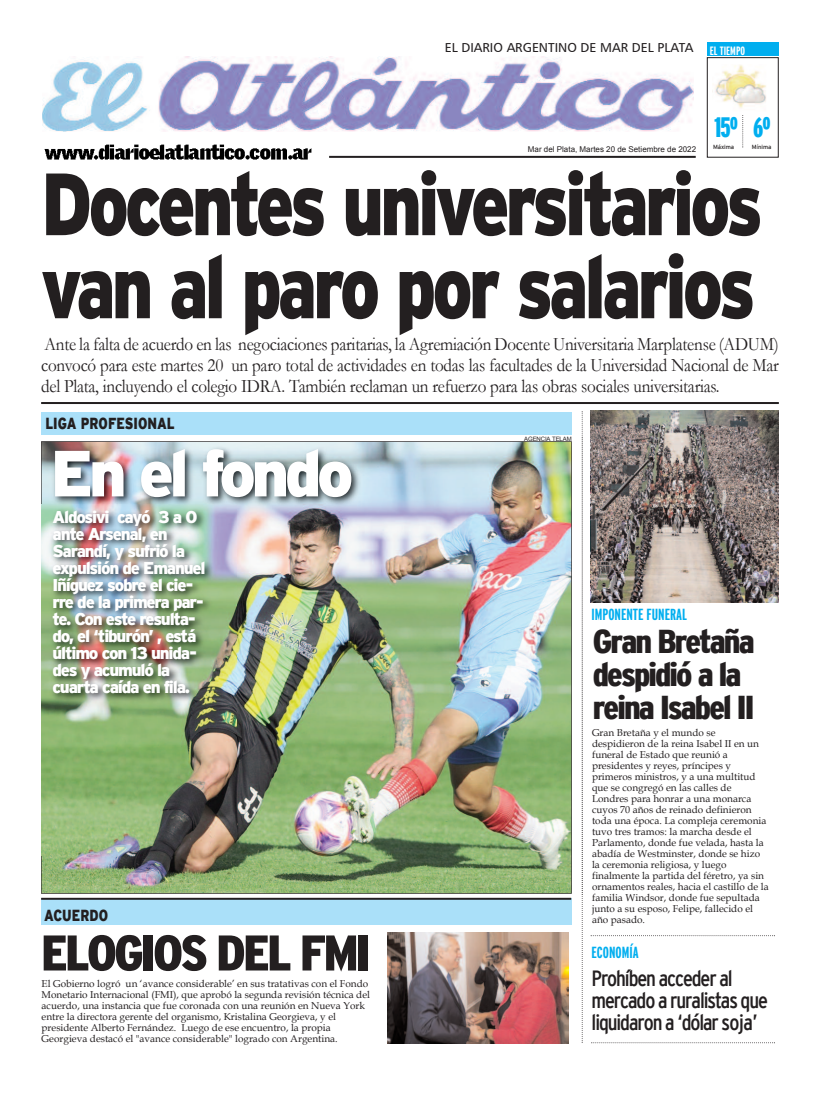
<style>
.page{position:relative;width:820px;height:1095px;background:#fff}
.page>*{position:absolute;margin:0;border:0;box-sizing:border-box;transform-origin:0 0}
.t1{font:900 88px/83px "Interstate";letter-spacing:-.055em;color:#231f20;scale:.81 1}
.t2{font:900 65px "Interstate";letter-spacing:-.07em;color:#fff}
.t3{font:900 condensed 50px "Interstate";letter-spacing:-.055em;color:#231f20;scale:1.07 1}
.t4{font:900 condensed 33px/33px "Interstate";letter-spacing:-.055em;color:#231f20;scale:1.07 1}
.t5{font:900 extra-condensed 28px "Interstate";color:#00aeef}
.t6{font:condensed 22px/22px "Interstate";letter-spacing:-.05em;color:#231f20}
.t7{font:19px/21px "Garamond";letter-spacing:-.015em;color:#231f20;text-align:justify;scale:.9 1}
.t8{font:900 17px/17px "Interstate";letter-spacing:-.07em;color:#fff}
.t9{font:700 extra-condensed 16px "Interstate";color:#00aeef}
.t10{font:900 16px "Interstate";color:#231f20;scale:.8 1}
.t11{font:13px "Humanist 777 BT Roman B";color:#231f20}
.t12{font:700 extra-condensed 12px "Interstate";color:#fff}
.t13{font:10px/11px "Book Antiqua";color:#231f20}
.t14{font:8px "Arial";color:#231f20}
.t15{font:6px "Interstate";letter-spacing:-.005em;color:#231f20}
.t16{font:6px "Arial";letter-spacing:-.015em;color:#231f20}
</style>
<div class="page">
<div style="left:41px;top:898px;width:530px;height:26px;background:#aae0f9"></div>
<hr style="left:41px;top:897px;width:530px;height:2px;background:#231f20">
<hr style="left:41px;top:402px;width:737px;height:2px;background:#231f20">
<div style="left:41px;top:412px;width:530px;height:22px;background:#aae0f9"></div>
<img style="left:590px;top:411px;width:188px;height:191px">
<img style="left:41px;top:437px;width:542px;height:457px">
<img style="left:42px;top:442px;width:529px;height:450px">
<svg style="left:581px;top:411px;width:1px;height:630px"></svg>
<img style="left:42px;top:56px;width:651px;height:75px">
<hr style="left:329px;top:156px;width:366px;height:2px;background:#231f20">
<div style="left:706px;top:57px;width:72px;height:100px;border:1px solid #231f20"></div>
<div style="left:706px;top:43px;width:72px;height:13px;background:#00aeef"></div>
<svg style="left:742px;top:115px;width:1px;height:32px"></svg>
<img style="left:712px;top:65px;width:54px;height:43px">
<img style="left:387px;top:932px;width:181px;height:111px">
<img style="left:41px;top:504px;width:195px;height:351px">
<img style="left:44px;top:144px;width:268px;height:16px">
<h3 class="t11" style="left:444px;top:40px;width:250px">EL DIARIO ARGENTINO DE MAR DEL PLATA</h3>
<p class="t12" style="left:709px;top:44px;width:37px">EL TIEMPO</p>
<p class="t14" style="left:527px;top:145px;width:170px">Mar del Plata, Martes 20 de Setiembre de 2022</p>
<h3 class="t5" style="left:714px;top:111px;width:58px">15º 6º</h3>
<p class="t15" style="left:712px;top:143px;width:23px">Máxima</p>
<p class="t15" style="left:751px;top:143px;width:21px">Mínima</p>
<h1 class="t1" style="left:41px;top:162px;width:892px">Docentes universitarios van al paro por salarios</h1>
<p class="t7" style="left:41px;top:334px;width:820px">Ante la falta de acuerdo en las negociaciones paritarias, la Agremiación Docente Universitaria Marplatense (ADUM) convocó para este martes 20 un paro total de actividades en todas las facultades de la Universidad Nacional de Mar del Plata, incluyendo el colegio IDRA. También reclaman un refuerzo para las obras sociales universitarias.</p>
<h3 class="t10" style="left:45px;top:414px;width:163px">LIGA PROFESIONAL</h3>
<h2 class="t2" style="left:50px;top:436px;width:304px">En el fondo</h2>
<h3 class="t8" style="left:52px;top:508px;width:154px">Aldosivi cayó 3 a 0 ante Arsenal, en<br>Sarandí, y sufrió la expulsión de Emanuel<br>Iñíguez sobre el cie&shy;rre de la primera par&shy;te. Con este resulta&shy;do, el ‘tiburón’ , está último con 13 unida&shy;des y acumuló la cuarta caída en fila.</h3>
<h3 class="t10" style="left:44px;top:905px;width:81px">ACUERDO</h3>
<h3 class="t3" style="left:41px;top:924px;width:309px">ELOGIOS DEL FMI</h3>
<p class="t13" style="left:42px;top:977px;width:330px">El Gobierno logró un ‘avance considerable’ en sus tratativas con el Fondo Monetario Internacional (FMI), que aprobó la segunda revisión técnica del acuerdo, una instancia que fue coronada con una reunión en Nueva York entre la directora gerente del organismo, Kristalina Georgieva, y el presidente Alberto Fernández. Luego de ese encuentro, la propia Georgieva destacó el "avance considerable" logrado con Argentina.</p>
<p class="t16" style="left:524px;top:435px;width:49px">AGENCIA TELAM</p>
<h3 class="t9" style="left:591px;top:605px;width:97px">IMPONENTE FUNERAL</h3>
<h3 class="t4" style="left:592px;top:624px;width:153px">Gran Bretaña despidió a la reina Isabel II</h3>
<p class="t13" style="left:591px;top:727px;width:178px">Gran Bretaña y el mundo se despidieron de la reina Isabel II en un funeral de Estado que reunió a presidentes y reyes, príncipes y primeros ministros, y a una multitud que se congregó en las calles de Londres para honrar a una monarca cuyos 70 años de reinado definieron toda una época. La compleja ceremonia tuvo tres tramos: la marcha desde el Parlamento, donde fue velada, hasta la abadía de Westminster, donde se hizo la ceremonia religiosa, y luego finalmente la partida del féretro, ya sin ornamentos reales, hacia el castillo de la familia Windsor, donde fue sepultada junto a su esposo, Felipe, fallecido el año pasado.</p>
<h3 class="t9" style="left:591px;top:943px;width:48px">EcONOMíA</h3>
<h3 class="t6" style="left:591px;top:967px;width:178px">Prohíben acceder al mercado a ruralistas que liquidaron a ‘dólar soja’</h3>
</div>
